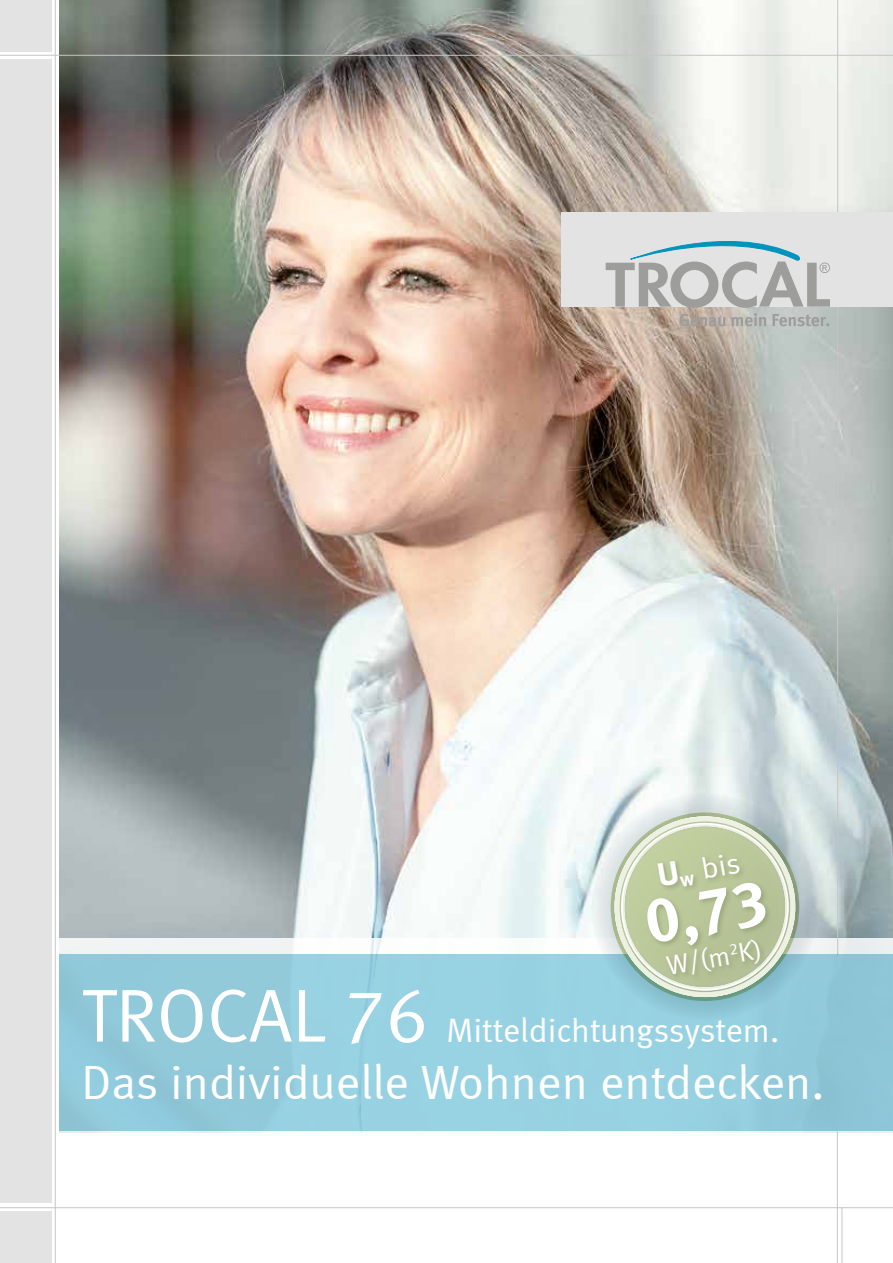
<style>
.page{position:relative;width:893px;height:1263px;background:#fff}
.page>*{position:absolute;margin:0;border:0;box-sizing:border-box;transform-origin:0 0}
.t1{font:75px "Meta Normal LF";color:#fff}
.t2{font:63px "Meta Bold LF Caps";color:#fff}
.t3{font:48px "Meta Normal LF";color:#fff}
.t4{font:33.75px "Meta Normal LF";letter-spacing:-.005em;color:#fff}
.t5{font:30px "Meta Normal LF";color:#fff}
.t6{font:27px "Meta Normal LF";color:#fff}
.s1{font-family:"Meta Bold LF";font-size:34.5px}
</style>
<div class="page">
<img style="left:60px;top:0;width:833px;height:938px">
<hr style="left:842px;top:1208px;width:1px;height:55px;background:#c6c6c6">
<div style="left:0;top:60px;width:51px;height:1143px;background:#e3e3e3"></div>
<div style="left:0;top:1212px;width:51px;height:51px;background:#e3e3e3"></div>
<div style="left:0;top:0;width:51px;height:51px;background:#e3e3e3"></div>
<hr style="left:55px;top:0;width:1px;height:1263px;background:#c6c6c6">
<hr style="left:837px;top:0;width:1px;height:955px;background:#c6c6c6">
<hr style="left:837px;top:1131px;width:1px;height:132px;background:#c6c6c6">
<div style="left:60px;top:955px;width:833px;height:176px;background:linear-gradient(to right,#94cdde,#95cedf)"></div>
<hr style="left:0;top:55px;width:893px;height:1px;background:#c6c6c6">
<hr style="left:0;top:1207px;width:893px;height:1px;background:#c6c6c6">
<div style="left:561px;top:213px;width:332px;height:94px;background:#e3e3e3"></div>
<svg style="left:606px;top:241px;width:224px;height:86px"></svg>
<div style="left:591px;top:793px;width:228px;height:227px;border:35px solid #83929b;border-radius:50%"></div>
<svg style="left:606px;top:808px;width:197px;height:197px;background:#bdd2c6"></svg>
<div style="left:645px;top:852px;width:127px;height:129px;background:#808b66;opacity:.5"></div>
<h1 class="t1" style="left:82px;top:972px;width:347px">TROCAL 76</h1>
<p class="t5" style="left:654px;top:859px;width:85px;rotate:-10deg"><span class="s1">U</span><sub>w</sub> bis</p>
<h2 class="t2" style="left:639px;top:885px;width:125px;rotate:-10deg">0,73</h2>
<p class="t6" style="left:664px;top:950px;width:98px;rotate:-10deg">W/(m<sup>2</sup>K)</p>
<p class="t4" style="left:447px;top:1010px;width:334px">Mitteldichtungssystem.</p>
<p class="t3" style="left:82px;top:1055px;width:744px">Das individuelle Wohnen entdecken.</p>
</div>
